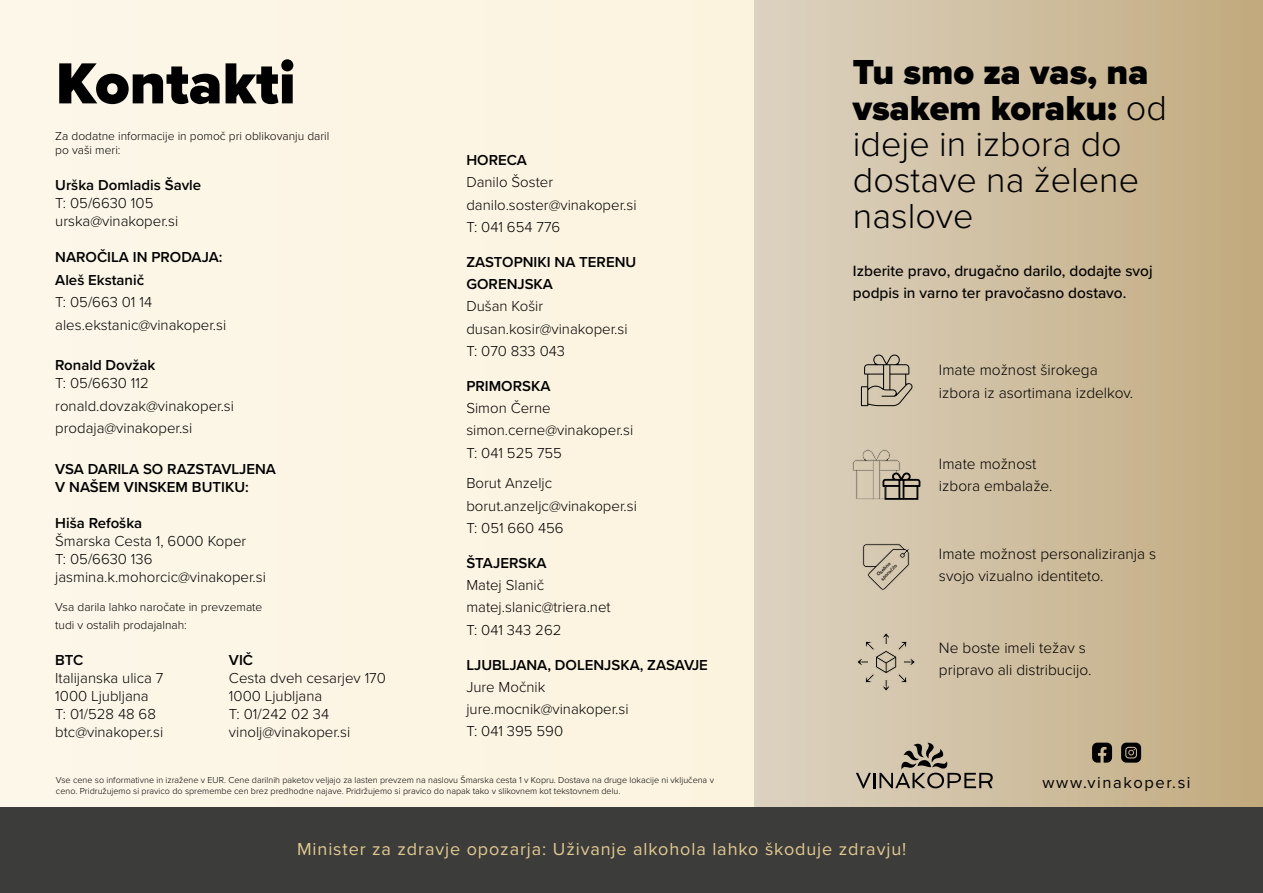
<style>
.page{position:relative;width:1263px;height:893px;background:#fff}
.page>*{position:absolute;margin:0;border:0;box-sizing:border-box;transform-origin:0 0}
.t1{font:900 60px "Proxima Nova";color:#000}
.t2{font:300 36px/36px "Proxima Nova";color:#000}
.t3{font:18px "Proxima Nova";letter-spacing:.05em;color:#e1c990}
.t4{font:16.5px "Proxima Nova";letter-spacing:.1em;color:#000}
.t5{font:300 15.45px/22.5px "Proxima Nova";color:#000}
.t6{font:500 15.45px/22.5px "Proxima Nova";color:#000}
.t7{font:300 15px/22.2px "Proxima Nova";color:#000}
.t8{font:600 15px/22.5px "Proxima Nova";color:#000}
.t9{font:300 12px/14.4px "Proxima Nova";color:#000}
.t10{font:300 9px/10.8px "Proxima Nova";color:#000}
.t11{font:italic 600 4.95px/6px "Proxima Nova";color:#000}
.s1{font-weight:900}
</style>
<div class="page">
<div style="left:754px;top:0;width:509px;height:893px;background:linear-gradient(to right,#ddd3c2,#c2aa7e)"></div>
<div style="left:0;top:0;width:754px;height:893px;background:#fcf5e4"></div>
<div style="left:0;top:808px;width:1263px;height:85px;background:#3c3c3b"></div>
<svg style="left:856px;top:743px;width:137px;height:45px;background:#aea38d"></svg>
<svg style="left:856px;top:632px;width:60px;height:60px;background:#c9bca6"></svg>
<svg style="left:858px;top:351px;width:58px;height:58px;background:#bcb09b"></svg>
<svg style="left:852px;top:449px;width:68px;height:51px;background:#b9ae99"></svg>
<svg style="left:862px;top:543px;width:48px;height:49px;background:#c5b9a3"></svg>
<svg style="left:1092px;top:743px;width:20px;height:20px"></svg>
<svg style="left:1121px;top:743px;width:20px;height:20px"></svg>
<h1 class="t1" style="left:56px;top:39px;width:241px">Kontakti</h1>
<p class="t9" style="left:55px;top:128px;width:276px">Za dodatne informacije in pomoč pri oblikovanju daril po vaši meri:</p>
<p class="t8" style="left:55px;top:174px;width:147px">Urška Domladis Šavle</p>
<p class="t7" style="left:55px;top:193px;width:124px;line-height:18px">T: 05/6630 105 urska@vinakoper.si</p>
<p class="t8" style="left:55px;top:246px;width:169px">NAROČILA IN PRODAJA:<br>Aleš Ekstanič</p>
<p class="t7" style="left:55px;top:290px;width:172px">T: 05/663 01 14 ales.ekstanic@vinakoper.si</p>
<p class="t8" style="left:55px;top:354px;width:102px">Ronald Dovžak</p>
<p class="t7" style="left:55px;top:371px;width:180px">T: 05/6630 112 ronald.dovzak@vinakoper.si prodaja@vinakoper.si</p>
<p class="t8" style="left:55px;top:459px;width:222px;line-height:18px">VSA DARILA SO RAZSTAVLJENA<br>V NAŠEM VINSKEM BUTIKU:</p>
<p class="t8" style="left:55px;top:511px;width:88px">Hiša Refoška</p>
<p class="t7" style="left:55px;top:531px;width:212px;line-height:18px">Šmarska Cesta 1, 6000 Koper<br>T: 05/6630 136 jasmina.k.mohorcic@vinakoper.si</p>
<p class="t9" style="left:55px;top:597px;width:209px;line-height:18px">Vsa darila lahko naročate in prevzemate tudi v ostalih prodajalnah:</p>
<p class="t8" style="left:55px;top:648px;width:30px">BTC</p>
<p class="t7" style="left:55px;top:668px;width:110px;line-height:18px">Italijanska ulica 7<br>1000 Ljubljana<br>T: 01/528 48 68 btc@vinakoper.si</p>
<p class="t8" style="left:229px;top:648px;width:26px">VIČ</p>
<p class="t7" style="left:229px;top:668px;width:159px;line-height:18px">Cesta dveh cesarjev 170<br>1000 Ljubljana<br>T: 01/242 02 34 vinolj@vinakoper.si</p>
<p class="t8" style="left:466px;top:149px;width:62px">HORECA</p>
<p class="t7" style="left:466px;top:171px;width:172px">Danilo Šoster danilo.soster@vinakoper.si<br>T: 041 654 776</p>
<p class="t8" style="left:466px;top:250px;width:171px">ZASTOPNIKI NA TERENU<br>GORENJSKA</p>
<p class="t7" style="left:466px;top:295px;width:163px">Dušan Košir dusan.kosir@vinakoper.si<br>T: 070 833 043</p>
<p class="t8" style="left:466px;top:374px;width:86px">PRIMORSKA</p>
<p class="t7" style="left:466px;top:396px;width:168px">Simon Černe simon.cerne@vinakoper.si<br>T: 041 525 755</p>
<p class="t7" style="left:466px;top:472px;width:172px">Borut Anzeljc borut.anzeljc@vinakoper.si<br>T: 051 660 456</p>
<p class="t8" style="left:466px;top:551px;width:82px">ŠTAJERSKA</p>
<p class="t7" style="left:466px;top:573px;width:146px">Matej Slanič matej.slanic@triera.net<br>T: 041 343 262</p>
<p class="t8" style="left:466px;top:653px;width:243px">LJUBLJANA, DOLENJSKA, ZASAVJE</p>
<p class="t7" style="left:466px;top:675px;width:164px">Jure Močnik jure.mocnik@vinakoper.si<br>T: 041 395 590</p>
<h2 class="t2" style="left:853px;top:52px;width:316px"><span class="s1">Tu smo za vas, na vsakem koraku:</span> od ideje in izbora do dostave na želene naslove</h2>
<p class="t6" style="left:853px;top:259px;width:301px">Izberite pravo, drugačno darilo, dodajte svoj podpis in varno ter pravočasno dostavo.</p>
<p class="t5" style="left:939px;top:358px;width:196px">Imate možnost širokega izbora iz asortimana izdelkov.</p>
<p class="t11" style="left:875px;top:573px;width:22px;rotate:-45deg">Osebno sporočilo</p>
<p class="t5" style="left:939px;top:451px;width:115px">Imate možnost izbora embalaže.</p>
<p class="t5" style="left:939px;top:541px;width:219px">Imate možnost personaliziranja s svojo vizualno identiteto.</p>
<p class="t5" style="left:939px;top:635px;width:154px">Ne boste imeli težav s pripravo ali distribucijo.</p>
<p class="t10" style="left:56px;top:774px;width:659px">Vse cene so informativne in izražene v EUR. Cene darilnih paketov veljajo za lasten prevzem na naslovu Šmarska cesta 1 v Kopru. Dostava na druge lokacije ni vključena v ceno. Pridružujemo si pravico do spremembe cen brez predhodne najave. Pridržujemo si pravico do napak tako v slikovnem kot tekstovnem delu.</p>
<p class="t4" style="left:1042px;top:771px;width:150px">www.vinakoper.si</p>
<p class="t3" style="left:297px;top:836px;width:611px">Minister za zdravje opozarja: Uživanje alkohola lahko škoduje zdravju!</p>
</div>
